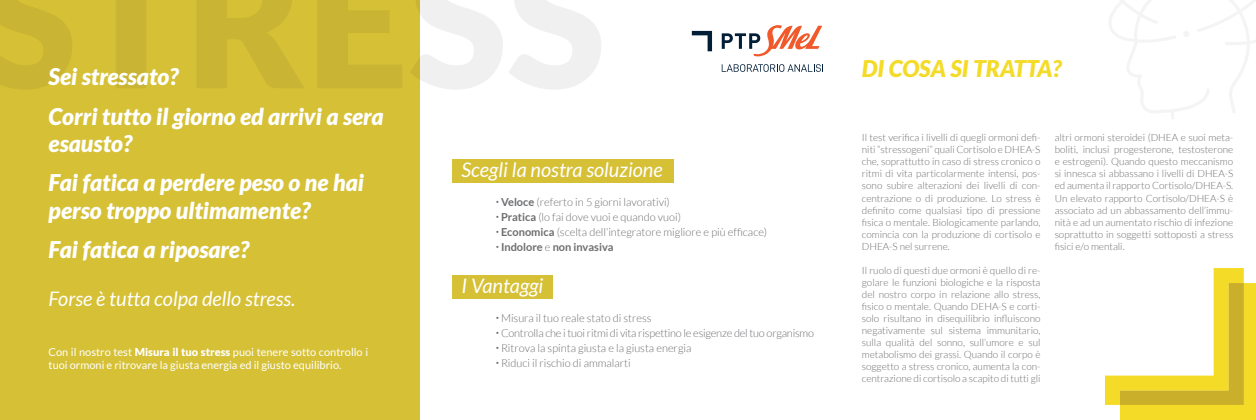
<style>
.page{position:relative;width:1256px;height:420px;background:#fff}
.page>*{position:absolute;margin:0;border:0;box-sizing:border-box;transform-origin:0 0}
.t1{font:italic 900 23px/27.6px "Lato";color:#fff}
.t2{font:italic 900 23px "Lato";color:#f4db27}
.t3{font:italic 20px "Lato";color:#fff}
.t4{font:300 11px "Lato";color:#6c6d70}
.t5{font:11px/13.2px "Lato";color:#fff}
.t6{font:300 11px "Lato";letter-spacing:-.02em;color:#6c6d70}
.t7{font:700 11px "Lato";color:#6c6d70}
.t8{font:300 10px/12px "Lato";color:#6c6d70;text-align:justify}
.s1{font-weight:900}
.s2{font-weight:700}
.s3{font-weight:300}
</style>
<div class="page">
<svg style="left:1109px;top:0;width:147px;height:119px"></svg>
<svg style="left:1105px;top:268px;width:151px;height:152px"></svg>
<div style="left:0;top:0;width:420px;height:420px;background:#d6c036"></div>
<div style="left:452px;top:159px;width:222px;height:23px;background:#d6c036"></div>
<div style="left:452px;top:275px;width:101px;height:23px;background:#d6c036"></div>
<svg style="left:692px;top:31px;width:20px;height:20px"></svg>
<svg style="left:722px;top:25px;width:100px;height:31px"></svg>
<svg style="left:722px;top:64px;width:101px;height:8px"></svg>
<p class="t1" style="left:49px;top:63px;width:132px">Sei stressato?</p>
<p class="t1" style="left:49px;top:103px;width:336px">Corri tutto il giorno ed arrivi a sera esausto?</p>
<p class="t1" style="left:49px;top:169px;width:317px">Fai fatica a perdere peso o ne hai perso troppo ultimamente?</p>
<p class="t1" style="left:49px;top:236px;width:202px">Fai fatica a riposare?</p>
<p class="t3" style="left:49px;top:288px;width:248px">Forse è tutta colpa dello stress.</p>
<p class="t5" style="left:49px;top:345px;width:321px">Con il nostro test <span class="s1">Misura il tuo stress</span> puoi tenere sotto controllo i tuoi ormoni e ritrovare la giusta energia ed il giusto equilibrio.</p>
<p class="t3" style="left:461px;top:159px;width:203px">Scegli la nostra soluzione</p>
<p class="t4" style="left:495px;top:196px;width:176px"><sup>•</sup> <span class="s2">Veloce</span> (referto in 5 giorni lavorativi)</p>
<p class="t4" style="left:495px;top:211px;width:187px"><sup>•</sup> <span class="s2">Pratica</span> (lo fai dove vuoi e quando vuoi)</p>
<p class="t4" style="left:495px;top:226px;width:273px"><sup>•</sup> <span class="s2">Economica</span> (scelta dell’integratore migliore e più efficace)</p>
<p class="t7" style="left:495px;top:241px;width:120px"><sup>•</sup> Indolore <span class="s3">e</span> non invasiva</p>
<p class="t3" style="left:461px;top:275px;width:83px">I Vantaggi</p>
<p class="t4" style="left:495px;top:312px;width:158px"><sup>•</sup> Misura il tuo reale stato di stress</p>
<p class="t6" style="left:495px;top:327px;width:320px"><sup>•</sup> Controlla che i tuoi ritmi di vita rispettino le esigenze del tuo organismo</p>
<p class="t4" style="left:495px;top:342px;width:197px"><sup>•</sup> Ritrova la spinta giusta e la giusta energia</p>
<p class="t4" style="left:495px;top:357px;width:137px"><sup>•</sup> Riduci il rischio di ammalarti</p>
<p class="t2" style="left:862px;top:55px;width:201px">DI COSA SI TRATTA?</p>
<p class="t8" style="left:862px;top:132px;width:180px">Il test verifica i livelli di quegli ormoni defi&shy;niti “stressogeni” quali Cortisolo e DHEA-S che, soprattutto in caso di stress cronico o ritmi di vita particolarmente intensi, pos&shy;sono subire alterazioni dei livelli di con&shy;centrazione o di produzione. Lo stress è definito come qualsiasi tipo di pressione fisica o mentale. Biologicamente parlando, comincia con la produzione di cortisolo e DHEA-S nel surrene.</p>
<p class="t8" style="left:862px;top:264px;width:180px">Il ruolo di questi due ormoni è quello di re&shy;golare le funzioni biologiche e la risposta del nostro corpo in relazione allo stress, fisico o mentale. Quando DEHA-S e corti&shy;solo risultano in disequilibrio influiscono negativamente sul sistema immunitario, sulla qualità del sonno, sull’umore e sul metabolismo dei grassi. Quando il corpo è soggetto a stress cronico, aumenta la con&shy;centrazione di cortisolo a scapito di tutti gli</p>
<p class="t8" style="left:1054px;top:132px;width:180px">altri ormoni steroidei (DHEA e suoi meta&shy;boliti, inclusi progesterone, testosterone e estrogeni). Quando questo meccanismo si innesca si abbassano i livelli di DHEA-S ed aumenta il rapporto Cortisolo/DHEA-S.<br>Un elevato rapporto Cortisolo/DHEA-S è associato ad un abbassamento dell’immu&shy;nità e ad un aumentato rischio di infezione soprattutto in soggetti sottoposti a stress fisici e/o mentali.</p>
</div>
